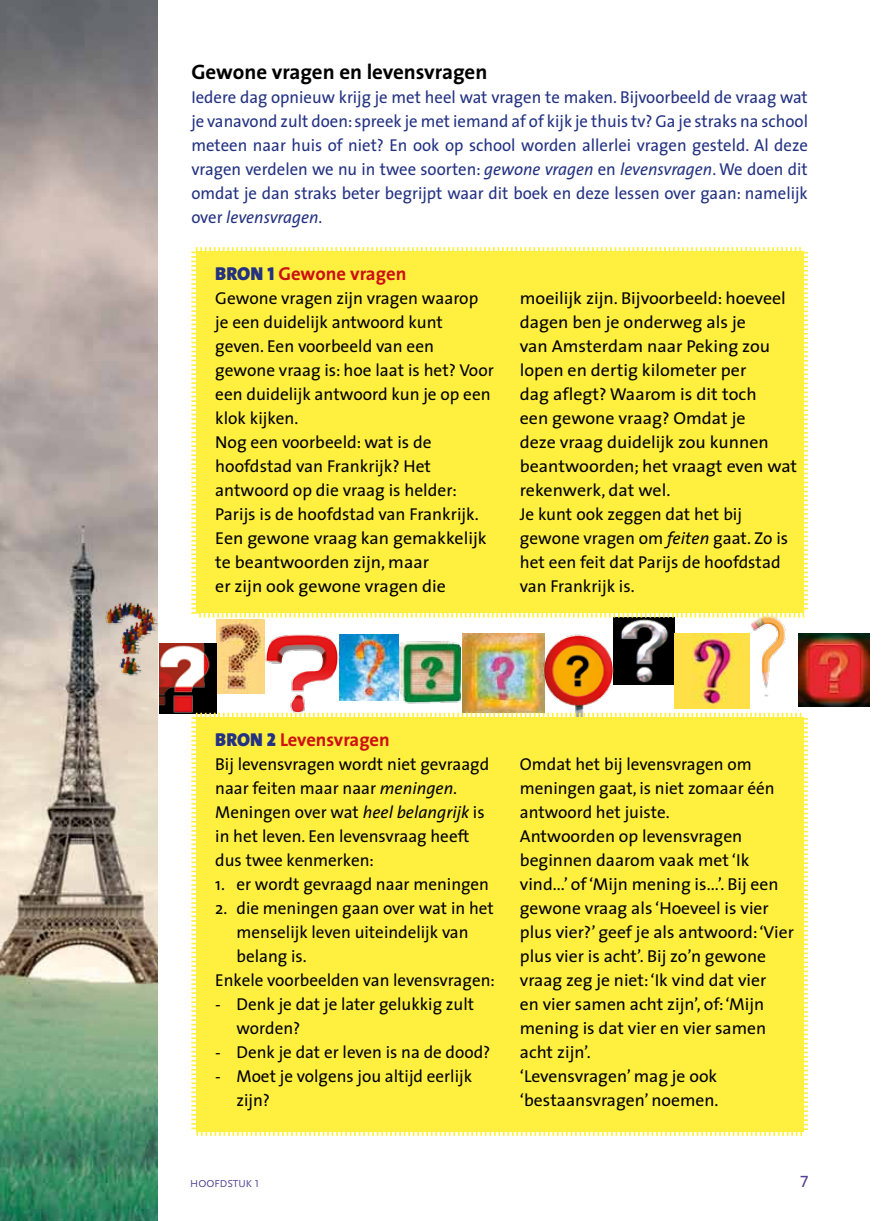
<style>
.page{position:relative;width:893px;height:1221px;background:#fff}
.page>*{position:absolute;margin:0;border:0;box-sizing:border-box;transform-origin:0 0}
.t1{font:700 21px "The Sans";color:#000}
.t2{font:700 18.75px "The Sans";color:#cd1013}
.t3{font:17.25px/24px "The Sans";color:#000}
.t4{font:17.25px/24px "The Sans";color:#243282;text-align:justify}
.t5{font:17.25px/24px "The Sans";color:#000;scale:1.04 1}
.t6{font:16.5px "The Sans Expert";color:#534395}
.t7{font:10.5px "Scala Sans Caps";color:#534395}
.s1{font-style:italic}
.s2{font-family:"The Sans Black Caps";font-weight:400;color:#243282}
</style>
<div class="page">
<img style="left:0;top:0;width:157px;height:1220px">
<img style="left:99px;top:597px;width:59px;height:82px">
<img style="left:463px;top:633px;width:71px;height:78px">
<img style="left:349px;top:634px;width:47px;height:66px">
<img style="left:216px;top:620px;width:39px;height:73px">
<img style="left:159px;top:643px;width:58px;height:70px">
<img style="left:613px;top:619px;width:62px;height:65px">
<img style="left:675px;top:633px;width:75px;height:75px">
<img style="left:798px;top:634px;width:71px;height:72px">
<img style="left:396px;top:634px;width:64px;height:70px">
<img style="left:255px;top:619px;width:94px;height:92px">
<img style="left:534px;top:628px;width:89px;height:83px">
<img style="left:741px;top:619px;width:45px;height:78px">
<div style="left:191px;top:247px;width:617px;height:372px;background:#fff040"></div>
<div style="left:190px;top:711px;width:618px;height:425px;background:#fff040"></div>
<p class="t1" style="left:191px;top:54px;width:297px">Gewone vragen en levensvragen</p>
<p class="t4" style="left:191px;top:85px;width:618px">Iedere dag opnieuw krijg je met heel wat vragen te maken. Bijvoorbeeld de vraag wat je vanavond zult doen: spreek je met iemand af of kijk je thuis tv? Ga je straks na school meteen naar huis of niet? En ook op school worden allerlei vragen gesteld. Al deze vragen verdelen we nu in twee soorten: <span class="s1">gewone vragen</span> en <span class="s1">levensvragen</span>. We doen dit omdat je dan straks beter begrijpt waar dit boek en deze lessen over gaan: namelijk over <span class="s1">levensvragen</span>.</p>
<p class="t2" style="left:215px;top:258px;width:193px"><span class="s2">BRON 1</span> Gewone vragen</p>
<p class="t3" style="left:215px;top:286px;width:280px">Gewone vragen zijn vragen waarop je een duidelijk antwoord kunt geven. Een voorbeeld van een gewone vraag is: hoe laat is het? Voor een duidelijk antwoord kun je op een klok kijken.<br>Nog een voorbeeld: wat is de hoofdstad van Frankrijk? Het antwoord op die vraag is helder:<br>Parijs is de hoofdstad van Frankrijk.<br>Een gewone vraag kan gemakkelijk te beantwoorden zijn, maar<br>er zijn ook gewone vragen die</p>
<p class="t5" style="left:520px;top:286px;width:268px">moeilijk zijn. Bijvoorbeeld: hoeveel dagen ben je onderweg als je<br>van Amsterdam naar Peking zou lopen en dertig kilometer per<br>dag aflegt? Waarom is dit toch<br>een gewone vraag? Omdat je<br>deze vraag duidelijk zou kunnen beantwoorden; het vraagt even wat rekenwerk, dat wel.<br>Je kunt ook zeggen dat het bij gewone vragen om <span class="s1">feiten</span> gaat. Zo is het een feit dat Parijs de hoofdstad van Frankrijk is.</p>
<p class="t2" style="left:215px;top:724px;width:176px"><span class="s2">BRON 2</span> Levensvragen</p>
<p class="t3" style="left:215px;top:751px;width:275px">Bij levensvragen wordt niet gevraagd naar feiten maar naar <span class="s1">meningen</span>.<br>Meningen over wat <span class="s1">heel belangrijk</span> is in het leven. Een levensvraag heeft dus twee kenmerken:</p>
<p class="t3" style="left:215px;top:871px;width:275px">1. er wordt gevraagd naar meningen</p>
<p class="t3" style="left:215px;top:895px;width:280px">2. die meningen gaan over wat in het</p>
<p class="t3" style="left:236px;top:919px;width:234px">menselijk leven uiteindelijk van</p>
<p class="t3" style="left:236px;top:943px;width:72px">belang is.</p>
<p class="t3" style="left:215px;top:967px;width:281px">Enkele voorbeelden van levensvragen:</p>
<p class="t3" style="left:236px;top:991px;width:239px;text-indent:-21px">- Denk je dat je later gelukkig zult worden?</p>
<p class="t3" style="left:215px;top:1039px;width:277px">- Denk je dat er leven is na de dood?</p>
<p class="t3" style="left:236px;top:1063px;width:237px;text-indent:-21px">- Moet je volgens jou altijd eerlijk zijn?</p>
<p class="t3" style="left:520px;top:751px;width:276px">Omdat het bij levensvragen om meningen gaat, is niet zomaar één antwoord het juiste.<br>Antwoorden op levensvragen beginnen daarom vaak met ‘Ik vind...’ of ‘Mijn mening is...’. Bij een gewone vraag als ‘Hoeveel is vier plus vier?’ geef je als antwoord: ‘Vier plus vier is acht’. Bij zo’n gewone vraag zeg je niet: ‘Ik vind dat vier<br>en vier samen acht zijn’, of: ‘Mijn mening is dat vier en vier samen acht zijn’.<br>‘Levensvragen’ mag je ook ‘bestaansvragen’ noemen.</p>
<p class="t7" style="left:190px;top:1177px;width:71px">HOOFDSTUK 1</p>
<p class="t6" style="left:800px;top:1167px;width:11px">7</p>
</div>
